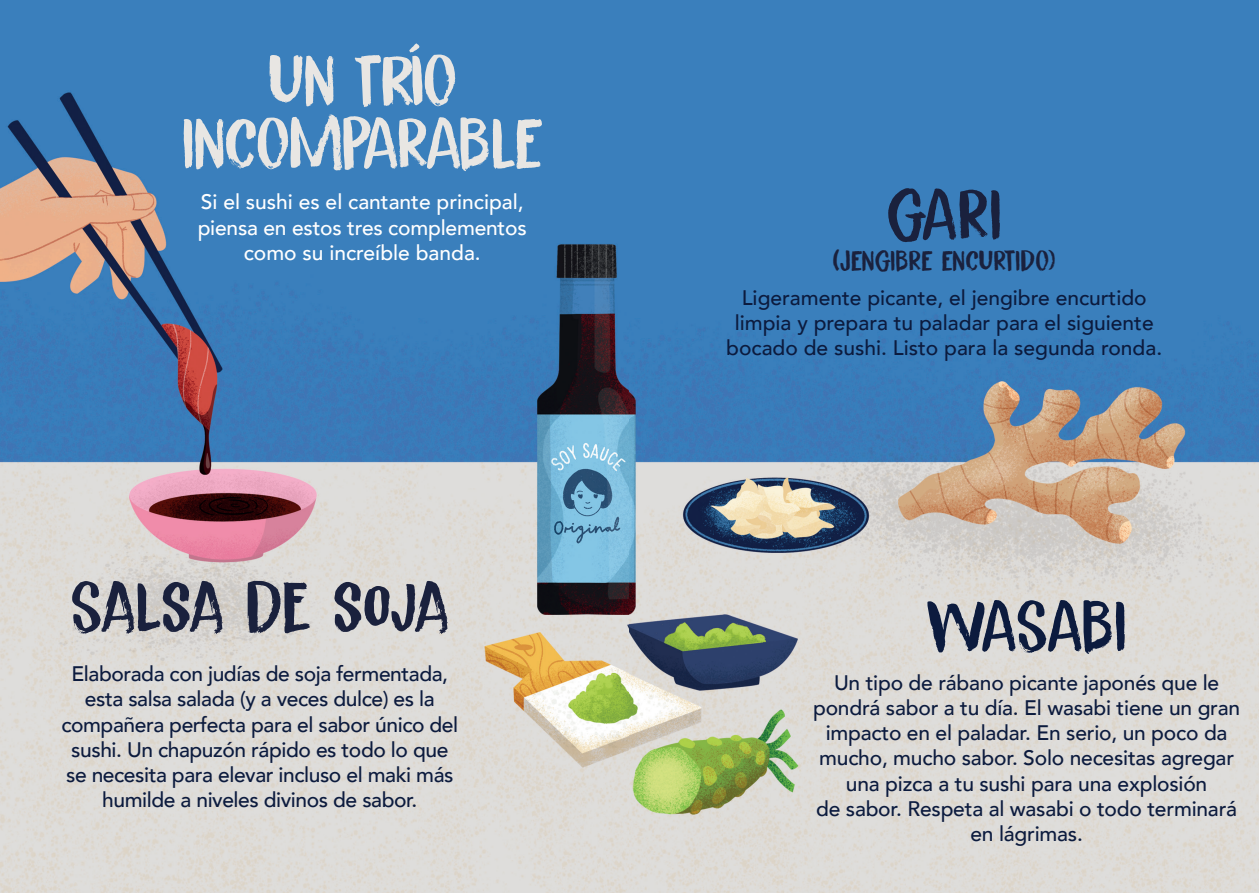
<style>
.page{position:relative;width:1259px;height:893px;background:#fff}
.page>*{position:absolute;margin:0;border:0;box-sizing:border-box;transform-origin:0 0}
.Heading_oblique{font:75px/63px "Senko Hanabi DEMO";letter-spacing:-.025em;color:#e8e6e3;text-align:center}
.Heading_oblique-2{font:75px "Senko Hanabi DEMO";letter-spacing:-.015em;color:#1a213d}
.Heading_oblique-3{font:75px "Senko Hanabi DEMO";color:#0c1b3e}
.Heading_oblique-4{font:30px "Senko Hanabi DEMO";color:#1a213d}
.Para_medium{font:500 21px/25.2px "Avenir";letter-spacing:-.01em;color:#0c1b3e;text-align:center}
.Para_medium-2{font:500 21px/25.2px "Avenir";color:#fff;text-align:center}
</style>
<div class="page">
<img style="left:0;top:0;width:1259px;height:893px">
<p class="Heading_oblique" style="left:181px;top:49px;width:363px">UN TRÍO<br>INCOMPARABLE</p>
<p class="Para_medium-2" style="left:198px;top:188px;width:331px">Si el sushi es el cantante principal, piensa en estos tres complementos como su increíble banda.</p>
<p class="Heading_oblique-2" style="left:71px;top:566px;width:379px">SALSA DE SOJA</p>
<p class="Para_medium" style="left:61px;top:660px;width:398px">Elaborada con judías de soja fermentada, esta salsa salada (y a veces dulce) es la compañera perfecta para el sabor único del sushi. Un chapuzón rápido es todo lo que se necesita para elevar incluso el maki más humilde a niveles divinos de sabor.</p>
<p class="Heading_oblique-2" style="left:886px;top:174px;width:117px">GARI</p>
<p class="Heading_oblique-4" style="left:832px;top:245px;width:225px">(JENGIBRE ENCURTIDO)</p>
<p class="Para_medium" style="left:726px;top:284px;width:437px">Ligeramente picante, el jengibre encurtido limpia y prepara tu paladar para el siguiente bocado de sushi. Listo para la segunda ronda.</p>
<p class="Heading_oblique-3" style="left:926px;top:586px;width:202px">WASABI</p>
<p class="Para_medium" style="left:813px;top:669px;width:428px">Un tipo de rábano picante japonés que le pondrá sabor a tu día. El wasabi tiene un gran impacto en el paladar. En serio, un poco da mucho, mucho sabor. Solo necesitas agregar una pizca a tu sushi para una explosión<br>de sabor. Respeta al wasabi o todo terminará en lágrimas.</p>
</div>
